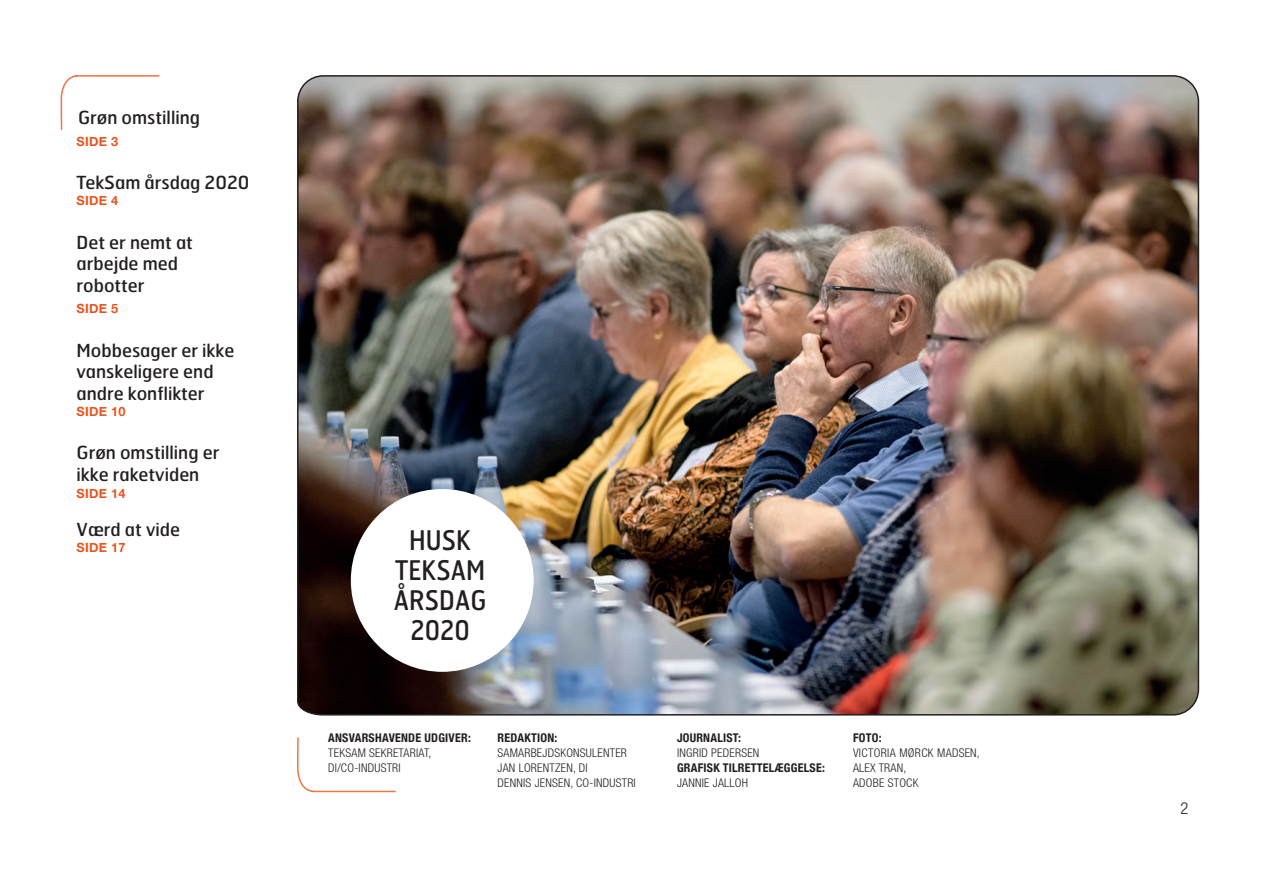
<style>
.page{position:relative;width:1263px;height:893px;background:#fff}
.page>*{position:absolute;margin:0;border:0;box-sizing:border-box;transform-origin:0 0}
.t1{font:27px/30px "Hermes";color:#231f20;text-align:center;scale:.88 1}
.t2{font:18px/21.6px "Hermes";color:#231f20}
.t3{font:300 condensed 16.5px "Helvetica Neue";color:#231f20}
.t4{font:700 12.75px "Helvetica Neue";letter-spacing:.02em;color:#e6551f}
.t5{font:300 condensed 12px/15px "Helvetica Neue";letter-spacing:.02em;color:#231f20}
.t6{font:700 condensed 12px "Helvetica Neue";letter-spacing:.02em;color:#231f20}
</style>
<div class="page">
<img style="left:297px;top:75px;width:903px;height:641px">
<svg style="left:297px;top:737px;width:99px;height:56px"></svg>
<svg style="left:60px;top:75px;width:100px;height:55px"></svg>
<div style="left:351px;top:489px;width:183px;height:183px;background:#fff;border-radius:50%"></div>
<h2 class="t2" style="left:78px;top:106px;width:124px">Grøn omstilling</h2>
<p class="t4" style="left:77px;top:131px;width:43px">SIDE 3</p>
<h2 class="t2" style="left:77px;top:171px;width:174px">TekSam årsdag 2020</h2>
<p class="t4" style="left:77px;top:191px;width:43px">SIDE 4</p>
<h2 class="t2" style="left:77px;top:231px;width:118px">Det er nemt at arbejde med robotter</h2>
<p class="t4" style="left:77px;top:299px;width:43px">SIDE 5</p>
<h2 class="t2" style="left:77px;top:339px;width:159px">Mobbesager er ikke vanskeligere end andre konflikter</h2>
<p class="t4" style="left:77px;top:402px;width:50px">SIDE 10</p>
<h2 class="t2" style="left:77px;top:442px;width:144px">Grøn omstilling er ikke raketviden</h2>
<p class="t4" style="left:77px;top:483px;width:50px">SIDE 14</p>
<h2 class="t2" style="left:77px;top:518px;width:105px">Værd at vide</h2>
<p class="t4" style="left:77px;top:538px;width:50px">SIDE 17</p>
<h1 class="t1" style="left:394px;top:524px;width:107px">HUSK<br>TEKSAM<br>ÅRSDAG<br>2020</h1>
<p class="t6" style="left:328px;top:727px;width:144px">ANSVARSHAVENDE UDGIVER:</p>
<p class="t5" style="left:328px;top:745px;width:105px">TEKSAM SEKRETARIAT,<br>DI/CO-INDUSTRI</p>
<p class="t6" style="left:497px;top:727px;width:61px">REDAKTION:</p>
<p class="t5" style="left:497px;top:745px;width:140px">SAMARBEJDSKONSULENTER<br>JAN LORENTZEN, DI<br>DENNIS JENSEN, CO-INDUSTRI</p>
<p class="t6" style="left:677px;top:727px;width:65px">JOURNALIST:</p>
<p class="t5" style="left:677px;top:745px;width:84px">INGRID PEDERSEN</p>
<p class="t6" style="left:677px;top:757px;width:149px">GRAFISK TILRETTELÆGGELSE:</p>
<p class="t5" style="left:677px;top:775px;width:73px">JANNIE JALLOH</p>
<p class="t6" style="left:853px;top:727px;width:30px">FOTO:</p>
<p class="t5" style="left:853px;top:745px;width:128px">VICTORIA MØRCK MADSEN,<br>ALEX TRAN,<br>ADOBE STOCK</p>
<h3 class="t3" style="left:1181px;top:798px;width:9px">2</h3>
</div>
